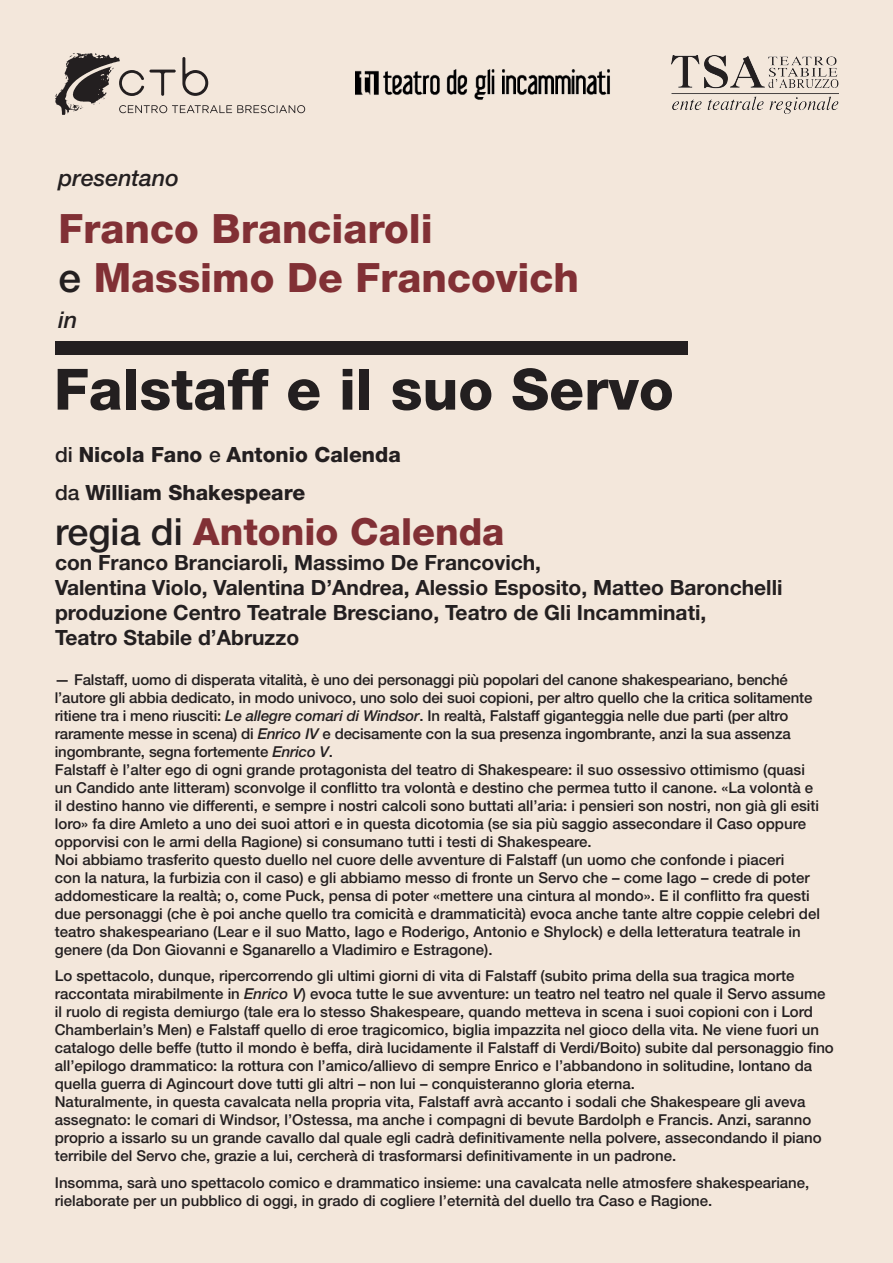
<style>
.page{position:relative;width:893px;height:1263px;background:#f3e7db}
.page>*{position:absolute;margin:0;border:0;box-sizing:border-box;transform-origin:0 0}
.t1{font:800 57px "Helvetica Neue LT Std";color:#231f20}
.t2{font:800 40.5px/48.6px "Helvetica Neue LT Std";color:#813035}
.t3{font:800 37.5px "Helvetica Neue LT Std";color:#813035}
.t4{font:italic 500 23.1px "Helvetica Neue LT Std";color:#231f20}
.t5{font:700 21px/25.2px "Helvetica Neue LT Std";color:#231f20}
.t6{font:800 21px/37.8px "Helvetica Neue LT Std";color:#231f20}
.t7{font:500 15px/18px "Helvetica Neue LT Std";color:#231f20}
.s1{font-weight:500;color:#231f20}
.s2{font-weight:500}
.s3{font-style:italic}
</style>
<div class="page">
<div style="left:55px;top:341px;width:633px;height:14px;background:#231f20"></div>
<img style="left:671px;top:56px;width:168px;height:57px">
<img style="left:356px;top:69px;width:254px;height:31px">
<svg style="left:55px;top:53px;width:250px;height:62px"></svg>
<h3 class="t4" style="left:58px;top:164px;width:122px">presentano</h3>
<h2 class="t2" style="left:58px;top:204px;width:522px">Franco Branciaroli<br><span class="s1">e</span> Massimo De Francovich</h2>
<h3 class="t4" style="left:58px;top:306px;width:20px">in</h3>
<h1 class="t1" style="left:54px;top:355px;width:621px">Falstaff e il suo Servo</h1>
<h3 class="t6" style="left:55px;top:435px;width:347px"><span class="s2">di</span> Nicola Fano <span class="s2">e</span> Antonio Calenda <span class="s2">da</span> William Shakespeare</h3>
<h3 class="t3" style="left:55px;top:509px;width:451px"><span class="s1">regia di</span> Antonio Calenda</h3>
<h3 class="t5" style="left:55px;top:549px;width:729px">con Franco Branciaroli, Massimo De Francovich,<br>Valentina Violo, Valentina D’Andrea, Alessio Esposito, Matteo Baronchelli produzione Centro Teatrale Bresciano, Teatro de Gli Incamminati,<br>Teatro Stabile d’Abruzzo</h3>
<p class="t7" style="left:55px;top:670px;width:767px">— Falstaff, uomo di disperata vitalità, è uno dei personaggi più popolari del canone shakespeariano, benché l’autore gli abbia dedicato, in modo univoco, uno solo dei suoi copioni, per altro quello che la critica solitamente ritiene tra i meno riusciti: <span class="s3">Le allegre comari di Windsor</span>. In realtà, Falstaff giganteggia nelle due parti (per altro raramente messe in scena) di <span class="s3">Enrico IV</span> e decisamente con la sua presenza ingombrante, anzi la sua assenza ingombrante, segna fortemente <span class="s3">Enrico V</span>.<br>Falstaff è l’alter ego di ogni grande protagonista del teatro di Shakespeare: il suo ossessivo ottimismo (quasi un Candido ante litteram) sconvolge il conflitto tra volontà e destino che permea tutto il canone. «La volontà e il destino hanno vie differenti, e sempre i nostri calcoli sono buttati all’aria: i pensieri son nostri, non già gli esiti loro» fa dire Amleto a uno dei suoi attori e in questa dicotomia (se sia più saggio assecondare il Caso oppure opporvisi con le armi della Ragione) si consumano tutti i testi di Shakespeare.<br>Noi abbiamo trasferito questo duello nel cuore delle avventure di Falstaff (un uomo che confonde i piaceri<br>con la natura, la furbizia con il caso) e gli abbiamo messo di fronte un Servo che – come Iago – crede di poter addomesticare la realtà; o, come Puck, pensa di poter «mettere una cintura al mondo». E il conflitto fra questi due personaggi (che è poi anche quello tra comicità e drammaticità) evoca anche tante altre coppie celebri del teatro shakespeariano (Lear e il suo Matto, Iago e Roderigo, Antonio e Shylock) e della letteratura teatrale in genere (da Don Giovanni e Sganarello a Vladimiro e Estragone).</p>
<p class="t7" style="left:55px;top:967px;width:780px">Lo spettacolo, dunque, ripercorrendo gli ultimi giorni di vita di Falstaff (subito prima della sua tragica morte raccontata mirabilmente in <span class="s3">Enrico V</span>) evoca tutte le sue avventure: un teatro nel teatro nel quale il Servo assume il ruolo di regista demiurgo (tale era lo stesso Shakespeare, quando metteva in scena i suoi copioni con i Lord Chamberlain’s Men) e Falstaff quello di eroe tragicomico, biglia impazzita nel gioco della vita. Ne viene fuori un catalogo delle beffe (tutto il mondo è beffa, dirà lucidamente il Falstaff di Verdi/Boito) subite dal personaggio fino all’epilogo drammatico: la rottura con l’amico/allievo di sempre Enrico e l’abbandono in solitudine, lontano da quella guerra di Agincourt dove tutti gli altri – non lui – conquisteranno gloria eterna.<br>Naturalmente, in questa cavalcata nella propria vita, Falstaff avrà accanto i sodali che Shakespeare gli aveva assegnato: le comari di Windsor, l’Ostessa, ma anche i compagni di bevute Bardolph e Francis. Anzi, saranno proprio a issarlo su un grande cavallo dal quale egli cadrà definitivamente nella polvere, assecondando il piano terribile del Servo che, grazie a lui, cercherà di trasformarsi definitivamente in un padrone.</p>
<p class="t7" style="left:55px;top:1173px;width:756px">Insomma, sarà uno spettacolo comico e drammatico insieme: una cavalcata nelle atmosfere shakespeariane, rielaborate per un pubblico di oggi, in grado di cogliere l’eternità del duello tra Caso e Ragione.</p>
</div>
